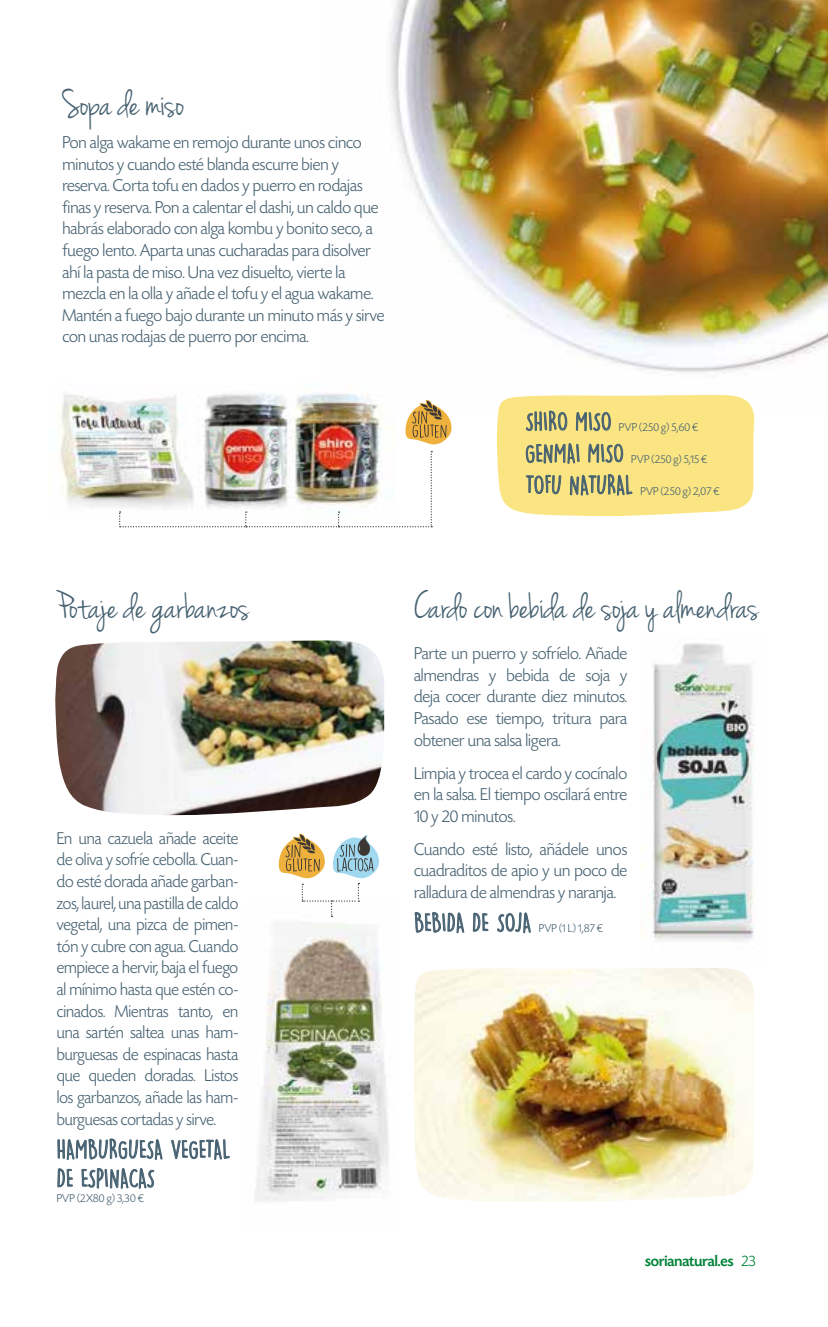
<style>
.page{position:relative;width:828px;height:1327px;background:#fff}
.page>*{position:absolute;margin:0;border:0;box-sizing:border-box;transform-origin:0 0}
.t1{font:40px "Jenna Sue";letter-spacing:-.005em;color:#466171}
.t2{font:24px/28.8px "DK Lemon Yellow Sun";letter-spacing:-.005em;color:#466171}
.t3{font:300 18px/21.6px "Today SHOP";color:#466171;text-align:justify}
.t4{font:500 16px "Today SHOP";color:#008237}
.t5{font:300 12px "Today SHOP";letter-spacing:.02em;color:#466171}
.s1{font-family:"DK Lemon Yellow Sun";font-weight:400;font-size:24px}
.s2{font-family:"Today SHOP";font-weight:300;font-size:12px}
.s3{font-weight:300}
</style>
<div class="page">
<img style="left:390px;top:0;width:438px;height:400px">
<img style="left:640px;top:643px;width:115px;height:298px">
<svg style="left:171px;top:1139px;width:59px;height:21px"></svg>
<svg style="left:57px;top:1138px;width:105px;height:51px"></svg>
<svg style="left:496px;top:366px;width:260px;height:150px"></svg>
<svg style="left:415px;top:912px;width:49px;height:22px"></svg>
<svg style="left:473px;top:912px;width:16px;height:19px"></svg>
<svg style="left:497px;top:912px;width:34px;height:21px"></svg>
<img style="left:55px;top:640px;width:329px;height:176px">
<img style="left:414px;top:968px;width:340px;height:234px">
<img style="left:255px;top:922px;width:134px;height:279px">
<img style="left:60px;top:383px;width:335px;height:124px">
<img style="left:119px;top:400px;width:333px;height:127px">
<svg style="left:279px;top:833px;width:100px;height:84px"></svg>
<h1 class="t1" style="left:62px;top:80px;width:123px">Sopa de miso</h1>
<p class="t3" style="left:62px;top:132px;width:323px;text-align:left">Pon alga wakame en remojo durante unos cinco minutos y cuando esté blanda escurre bien y reserva. Corta tofu en dados y puerro en rodajas finas y reserva. Pon a calentar el dashi, un caldo que habrás elaborado con alga kombu y bonito seco, a fuego lento. Aparta unas cucharadas para disolver ahí la pasta de miso. Una vez disuelto, vierte la mezcla en la olla y añade el tofu y el agua wakame.<br>Mantén a fuego bajo durante un minuto más y sirve con unas rodajas de puerro por encima.</p>
<p class="t5" style="left:525px;top:421px;width:175px"><span class="s1">SHIRO MISO</span> PVP (250 g) 5,60 €</p>
<p class="t5" style="left:525px;top:453px;width:184px"><span class="s1">GENMAI MISO</span> PVP (250 g) 5,15 €</p>
<p class="t5" style="left:525px;top:485px;width:196px"><span class="s1">TOFU NATURAL</span> PVP (250 g) 2,07 €</p>
<h1 class="t1" style="left:57px;top:583px;width:194px">Potaje de garbanzos</h1>
<h1 class="t1" style="left:414px;top:583px;width:346px">Cardo con bebida de soja y almendras</h1>
<p class="t3" style="left:57px;top:828px;width:183px">En una cazuela añade aceite de oliva y sofríe cebolla. Cuan&shy;do esté dorada añade garban&shy;zos, laurel, una pastilla de caldo vegetal, una pizca de pimen&shy;tón y cubre con agua. Cuando empiece a hervir, baja el fuego al mínimo hasta que estén co&shy;cinados. Mientras tanto, en una sartén saltea unas ham&shy;burguesas de espinacas hasta que queden doradas. Listos los garbanzos, añade las ham&shy;burguesas cortadas y sirve.</p>
<h2 class="t2" style="left:57px;top:1134px;width:175px">HAMBURGUESA VEGETAL<br>DE ESPINACAS</h2>
<p class="t5" style="left:57px;top:1192px;width:89px">PVP (2X80 g) 3,30 €</p>
<p class="t3" style="left:414px;top:643px;width:215px">Parte un puerro y sofríelo. Añade almendras y bebida de soja y deja cocer durante diez minutos.<br>Pasado ese tiempo, tritura para obtener una salsa ligera.</p>
<p class="t3" style="left:414px;top:762px;width:215px">Limpia y trocea el cardo y cocínalo en la salsa. El tiempo oscilará entre 10 y 20 minutos.</p>
<p class="t3" style="left:414px;top:839px;width:215px">Cuando esté listo, añádele unos cuadraditos de apio y un poco de ralladura de almendras y naranja.</p>
<h2 class="t2" style="left:414px;top:908px;width:191px">BEBIDA DE SOJA <span class="s2">PVP (1 L) 1,87 €</span></h2>
<p class="t4" style="left:645px;top:1252px;width:112px">sorianatural.es <span class="s3">23</span></p>
</div>
